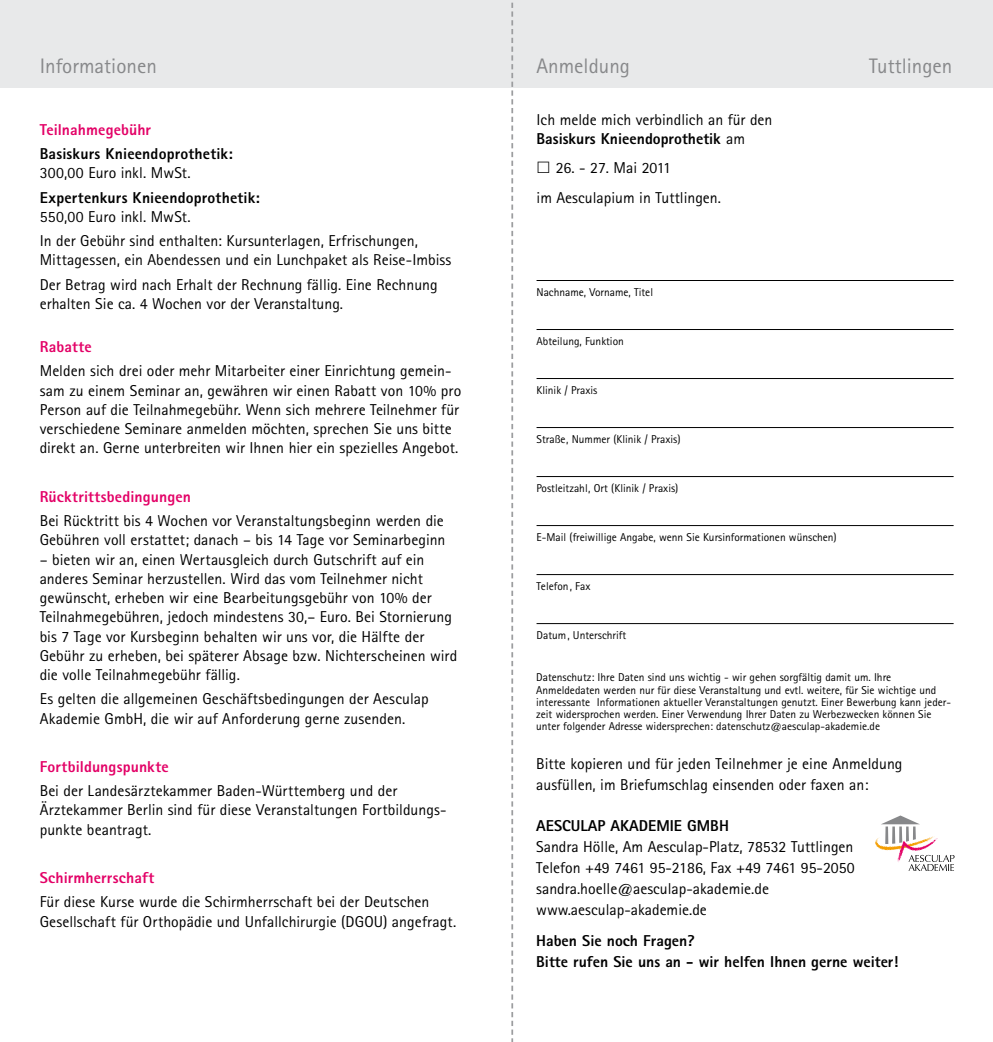
<style>
.page{position:relative;width:993px;height:1042px;background:#fff}
.page>*{position:absolute;margin:0;border:0;box-sizing:border-box;transform-origin:0 0}
.t1{font:21px "Rotis Sans Serif Pro";color:#87888a}
.t2{font:15.75px/19.2px "Rotis Sans Serif Pro";color:#000}
.t3{font:800 15.75px/21px "Rotis Sans Serif Pro";color:#000}
.t4{font:800 15.75px "Rotis Sans Serif Pro";letter-spacing:.01em;color:#e30066}
.t5{font:11.38px/12.2px "Rotis Sans Serif Pro";color:#000}
.s1{font-weight:800}
</style>
<div class="page">
<div style="left:0;top:0;width:992px;height:87px;background:#e8e9ea"></div>
<svg style="left:875px;top:815px;width:79px;height:56px"></svg>
<hr style="left:536px;top:280px;width:417px;height:1px;background:#000">
<hr style="left:536px;top:329px;width:417px;height:1px;background:#000">
<hr style="left:536px;top:378px;width:417px;height:1px;background:#000">
<hr style="left:536px;top:427px;width:417px;height:1px;background:#000">
<hr style="left:536px;top:476px;width:417px;height:1px;background:#000">
<hr style="left:536px;top:525px;width:417px;height:1px;background:#000">
<hr style="left:536px;top:574px;width:417px;height:1px;background:#000">
<hr style="left:536px;top:623px;width:417px;height:1px;background:#000">
<svg style="left:511px;top:2px;width:2px;height:1040px"></svg>
<h1 class="t1" style="left:40px;top:54px;width:119px">Informationen</h1>
<h1 class="t1" style="left:40px;top:54px;width:66px">Vorwort</h1>
<p class="t4" style="left:40px;top:120px;width:113px">Teilnahmegebühr</p>
<p class="t3" style="left:40px;top:143px;width:194px">Basiskurs Knieendoprothetik:</p>
<p class="t2" style="left:40px;top:164px;width:152px">300,00 Euro inkl. MwSt.</p>
<p class="t3" style="left:40px;top:187px;width:221px">Expertenkurs Knieendoprothetik:</p>
<p class="t2" style="left:40px;top:205px;width:379px;line-height:24.2px">550,00 Euro inkl. MwSt.<br>In der Gebühr sind enthalten: Kursunterlagen, Erfrischungen,</p>
<p class="t2" style="left:40px;top:248px;width:413px;line-height:24.2px">Mittagessen, ein Abendessen und ein Lunchpaket als Reise-Imbiss<br>Der Betrag wird nach Erhalt der Rechnung fällig. Eine Rechnung</p>
<p class="t2" style="left:40px;top:294px;width:305px">erhalten Sie ca. 4 Wochen vor der Veranstaltung.</p>
<p class="t4" style="left:40px;top:337px;width:54px">Rabatte</p>
<p class="t2" style="left:40px;top:362px;width:423px">Melden sich drei oder mehr Mitarbeiter einer Einrichtung gemein&shy;sam zu einem Seminar an, gewähren wir einen Rabatt von 10% pro Person auf die Teilnahmegebühr. Wenn sich mehrere Teilnehmer für verschiedene Seminare anmelden möchten, sprechen Sie uns bitte direkt an. Gerne unterbreiten wir Ihnen hier ein spezielles Angebot.</p>
<p class="t4" style="left:40px;top:486px;width:153px">Rücktrittsbedingungen</p>
<p class="t2" style="left:40px;top:511px;width:407px">Bei Rücktritt bis 4 Wochen vor Veranstaltungsbeginn werden die<br>Gebühren voll erstattet; danach – bis 14 Tage vor Seminarbeginn</p>
<p class="t2" style="left:40px;top:550px;width:419px">– bieten wir an, einen Wertausgleich durch Gutschrift auf ein anderes Seminar herzustellen. Wird das vom Teilnehmer nicht gewünscht, erheben wir eine Bearbeitungsgebühr von 10% der Teilnahmegebühren, jedoch mindestens 30,– Euro. Bei Stornierung bis 7 Tage vor Kursbeginn behalten wir uns vor, die Hälfte der Gebühr zu erheben, bei späterer Absage bzw. Nichterscheinen wird die volle Teilnahmegebühr fällig.</p>
<p class="t2" style="left:40px;top:689px;width:390px">Es gelten die allgemeinen Geschäftsbedingungen der Aesculap<br>Akademie GmbH, die wir auf Anforderung gerne zusenden.</p>
<p class="t4" style="left:40px;top:756px;width:130px">Fortbildungspunkte</p>
<p class="t2" style="left:40px;top:781px;width:408px">Bei der Landesärztekammer Baden-Württemberg und der<br>Ärztekammer Berlin sind für diese Veranstaltungen Fortbildungs&shy;punkte beantragt.</p>
<p class="t4" style="left:40px;top:868px;width:116px">Schirmherrschaft</p>
<p class="t2" style="left:40px;top:892px;width:418px">Für diese Kurse wurde die Schirmherrschaft bei der Deutschen<br>Gesellschaft für Orthopädie und Unfallchirurgie (DGOU) angefragt.</p>
<h1 class="t1" style="left:536px;top:54px;width:95px">Anmeldung</h1>
<h1 class="t1" style="left:868px;top:54px;width:85px">Tuttlingen</h1>
<p class="t2" style="left:536px;top:110px;width:237px">Ich melde mich verbindlich an für den<br><span class="s1">Basiskurs Knieendoprothetik</span> am</p>
<p class="t2" style="left:536px;top:154px;width:186px;line-height:29.2px;text-indent:19px">26. - 27. Mai 2011<br>im Aesculapium in Tuttlingen.</p>
<p class="t5" style="left:536px;top:286px;width:118px">Nachname, Vorname, Titel</p>
<p class="t5" style="left:536px;top:335px;width:89px">Abteilung, Funktion</p>
<p class="t5" style="left:536px;top:384px;width:62px">Klinik / Praxis</p>
<p class="t5" style="left:536px;top:433px;width:145px">Straße, Nummer (Klinik / Praxis)</p>
<p class="t5" style="left:536px;top:482px;width:143px">Postleitzahl, Ort (Klinik / Praxis)</p>
<p class="t5" style="left:536px;top:531px;width:302px">E-Mail (freiwillige Angabe, wenn Sie Kursinformationen wünschen)</p>
<p class="t5" style="left:536px;top:580px;width:55px">Telefon, Fax</p>
<p class="t5" style="left:536px;top:629px;width:91px">Datum, Unterschrift</p>
<p class="t5" style="left:536px;top:671px;width:416px">Datenschutz: Ihre Daten sind uns wichtig - wir gehen sorgfältig damit um. Ihre Anmeldedaten werden nur für diese Veranstaltung und evtl. weitere, für Sie wichtige und interessante Informationen aktueller Veranstaltungen genutzt. Einer Bewerbung kann jeder&shy;zeit widersprochen werden. Einer Verwendung Ihrer Daten zu Werbezwecken können Sie unter folgender Adresse widersprechen: datenschutz@aesculap-akademie.de</p>
<p class="t2" style="left:536px;top:753px;width:367px;line-height:21px">Bitte kopieren und für jeden Teilnehmer je eine Anmeldung ausfüllen, im Briefumschlag einsenden oder faxen an:</p>
<p class="t3" style="left:536px;top:815px;width:54px">Aesculap</p>
<p class="t3" style="left:610px;top:815px;width:20px">Akademie</p>
<p class="t3" style="left:687px;top:815px;width:43px">GmbH</p>
<p class="t2" style="left:536px;top:836px;width:320px;line-height:21px">Sandra Hölle, Am Aesculap-Platz, 78532 Tuttlingen Telefon +49 7461 95-2186, Fax +49 7461 95-2050 sandra.hoelle@aesculap-akademie.de www.aesculap-akademie.de</p>
<p class="t3" style="left:536px;top:930px;width:363px">Haben Sie noch Fragen?<br>Bitte rufen Sie uns an - wir helfen Ihnen gerne weiter!</p>
</div>
